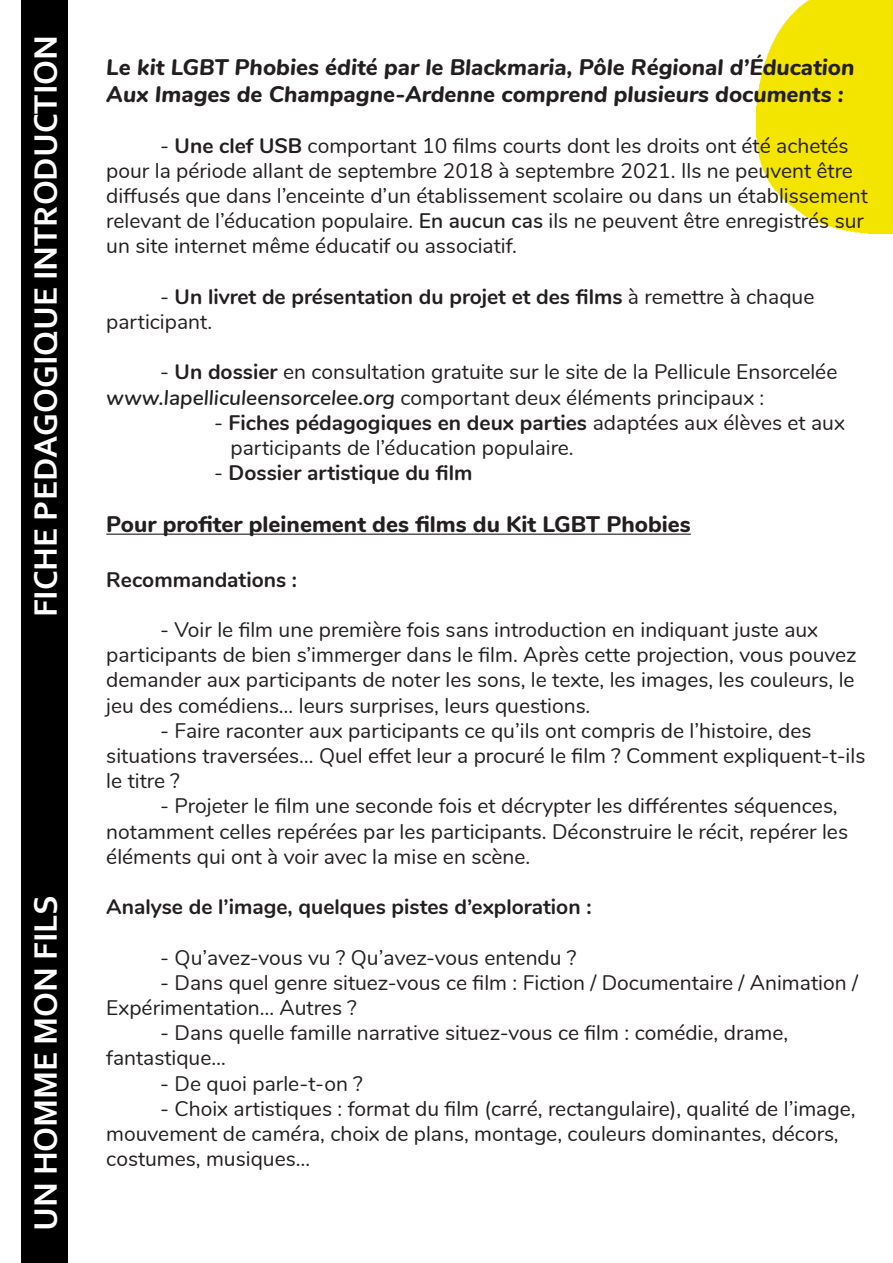
<style>
.page{position:relative;width:893px;height:1263px;background:#fff}
.page>*{position:absolute;margin:0;border:0;box-sizing:border-box;transform-origin:0 0}
.t1{font:700 33.9px "Corbel";color:#fff}
.t2{font:italic 800 22.5px/27px "Nunito";color:#231f20}
.t3{font:800 22.5px "Nunito";color:#231f20}
.t4{font:21px/25.2px "Nunito";color:#231f20}
.t5{font:700 21px/25.2px "Nunito";color:#231f20}
.s1{font-weight:700}
.s2{font-weight:600}
.s3{font-weight:400}
.s4{font-weight:600;font-style:italic}
</style>
<div class="page">
<img style="left:757px;top:0;width:136px;height:234px">
<div style="left:21px;top:0;width:47px;height:1263px;background:#000"></div>
<hr style="left:106px;top:534px;width:585px;height:1px;background:#231f20">
<p class="t1" style="left:25px;top:617px;width:583px;rotate:-90deg">FICHE PEDAGOGIQUE INTRODUCTION</p>
<p class="t1" style="left:25px;top:1231px;width:337px;rotate:-90deg">UN HOMME MON FILS</p>
<p class="t2" style="left:106px;top:53px;width:750px">Le kit LGBT Phobies édité par le Blackmaria, Pôle Régional d’Éducation<br>Aux Images de Champagne-Ardenne comprend plusieurs documents :</p>
<p class="t4" style="left:106px;top:132px;width:763px;text-indent:54px">- <span class="s1">Une clef USB</span> comportant 10 films courts dont les droits ont été achetés pour la période allant de septembre 2018 à septembre 2021. Ils ne peuvent être diffusés que dans l’enceinte d’un établissement scolaire ou dans un établissement relevant de l’éducation populaire. <span class="s2">En aucun cas</span> ils ne peuvent être enregistrés sur un site internet même éducatif ou associatif.</p>
<p class="t5" style="left:106px;top:283px;width:710px;text-indent:54px"><span class="s3">-</span> Un livret de présentation du projet et des films <span class="s3">à remettre à chaque participant.</span></p>
<p class="t4" style="left:106px;top:358px;width:733px;text-indent:54px">- <span class="s1">Un dossier</span> en consultation gratuite sur le site de la Pellicule Ensorcelée <span class="s4">www.lapelliculeensorcelee.org</span> comportant deux éléments principaux :</p>
<p class="t4" style="left:231px;top:409px;width:616px;text-indent:-16px">- <span class="s1">Fiches pédagogiques en deux parties</span> adaptées aux élèves et aux participants de l’éducation populaire.</p>
<p class="t5" style="left:214px;top:459px;width:260px"><span class="s3">-</span> Dossier artistique du film</p>
<p class="t3" style="left:106px;top:508px;width:586px">Pour profiter pleinement des films du Kit LGBT Phobies</p>
<p class="t5" style="left:106px;top:565px;width:192px">Recommandations :</p>
<p class="t4" style="left:106px;top:616px;width:752px;text-indent:54px">- Voir le film une première fois sans introduction en indiquant juste aux participants de bien s’immerger dans le film. Après cette projection, vous pouvez demander aux participants de noter les sons, le texte, les images, les couleurs, le jeu des comédiens… leurs surprises, leurs questions.</p>
<p class="t4" style="left:106px;top:717px;width:761px;text-indent:54px">- Faire raconter aux participants ce qu’ils ont compris de l’histoire, des situations traversées… Quel effet leur a procuré le film ? Comment expliquent-t-ils le titre ?</p>
<p class="t4" style="left:106px;top:792px;width:743px;text-indent:54px">- Projeter le film une seconde fois et décrypter les différentes séquences, notamment celles repérées par les participants. Déconstruire le récit, repérer les éléments qui ont à voir avec la mise en scène.</p>
<p class="t5" style="left:106px;top:893px;width:487px">Analyse de l’image, quelques pistes d’exploration :</p>
<p class="t4" style="left:160px;top:943px;width:417px">- Qu’avez-vous vu ? Qu’avez-vous entendu ?</p>
<p class="t4" style="left:106px;top:969px;width:753px;text-indent:54px">- Dans quel genre situez-vous ce film : Fiction / Documentaire / Animation /<br>Expérimentation… Autres ?</p>
<p class="t4" style="left:106px;top:1019px;width:683px;text-indent:54px">- Dans quelle famille narrative situez-vous ce film : comédie, drame, fantastique…</p>
<p class="t4" style="left:160px;top:1069px;width:204px">- De quoi parle-t-on ?</p>
<p class="t4" style="left:106px;top:1095px;width:751px;text-indent:54px">- Choix artistiques : format du film (carré, rectangulaire), qualité de l’image, mouvement de caméra, choix de plans, montage, couleurs dominantes, décors, costumes, musiques…</p>
</div>
